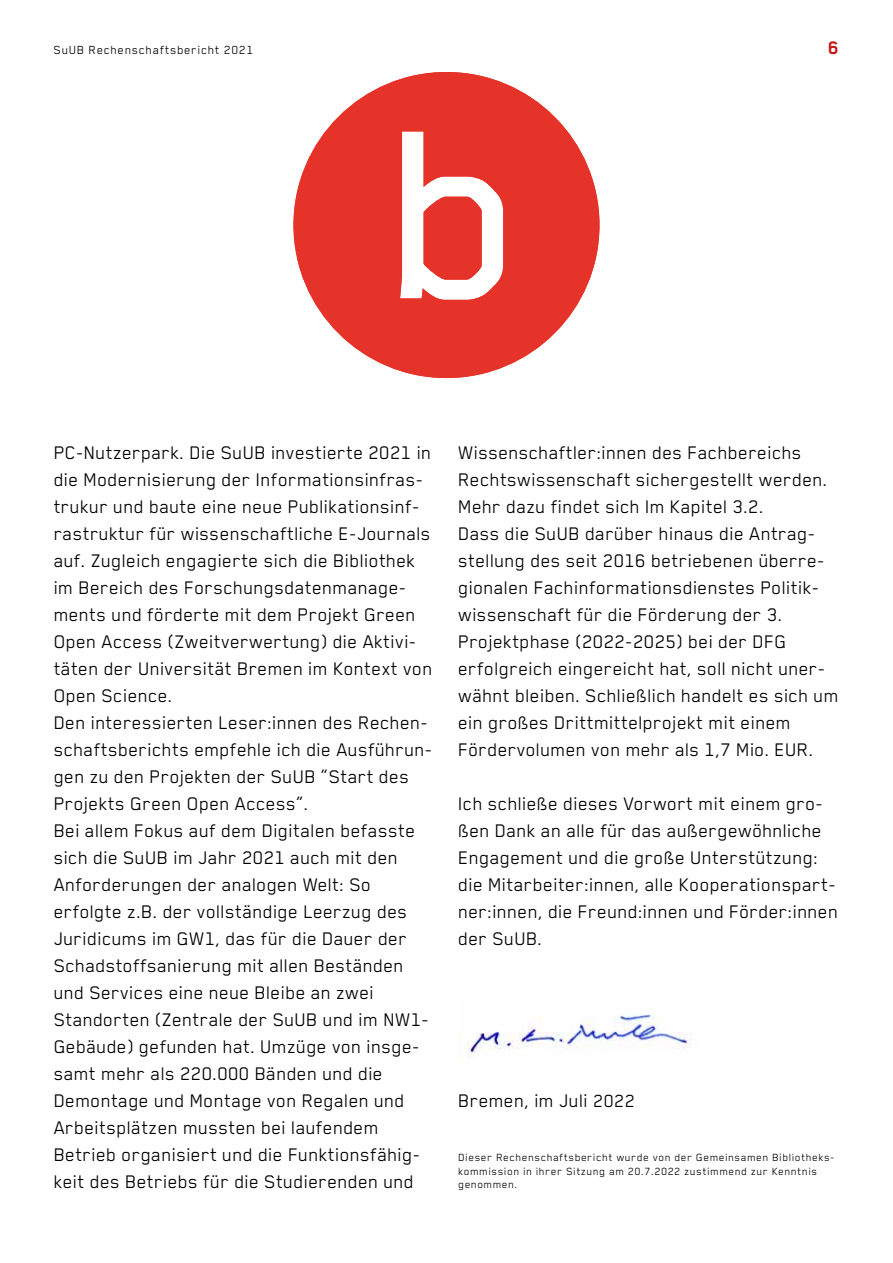
<style>
.page{position:relative;width:893px;height:1263px;background:#fff}
.page>*{position:absolute;margin:0;border:0;box-sizing:border-box;transform-origin:0 0}
.t1{font:21px/27px "Blender Pro";letter-spacing:.01em;color:#000}
.t2{font:700 21px "Blender Pro";color:#c81414}
.t3{font:13.5px "Blender Pro";letter-spacing:.05em;color:#000}
.t4{font:12px/13.5px "Blender Pro";letter-spacing:.05em;color:#000}
.s1{font-size:20.25px}
</style>
<div class="page">
<svg style="left:293px;top:72px;width:306px;height:306px;fill:#e63329"></svg>
<img style="left:458px;top:1014px;width:239px;height:46px">
<p class="t3" style="left:54px;top:43px;width:201px">SuUB Rechenschaftsbericht 2021</p>
<p class="t2" style="left:828px;top:37px;width:12px">6</p>
<p class="t1" style="left:54px;top:438px;width:380px">PC-Nutzerpark. Die SuUB investierte 2021 in die Modernisierung der Informationsinfras&shy;trukur und baute eine neue Publikationsinf&shy;rastruktur für wissenschaftliche E-Journals auf. Zugleich engagierte sich die Bibliothek im Bereich des Forschungsdatenmanage&shy;ments und förderte mit dem Projekt Green Open Access (Zweitverwertung) die Aktivi&shy;täten der Universität Bremen im Kontext von Open Science.<br>Den interessierten Leser:innen des Rechen&shy;schaftsberichts empfehle ich die Ausführun&shy;gen zu den Projekten der SuUB “Start des Projekts Green Open Access”.<br>Bei allem Fokus auf dem Digitalen befasste sich die SuUB im Jahr 2021 auch mit den Anforderungen der analogen Welt: So erfolgte z.B. der vollständige Leerzug des Juridicums im GW1, das für die Dauer der Schadstoffsanierung mit allen Beständen und Services eine neue Bleibe an zwei Standorten (Zentrale der SuUB und im NW1- Gebäude) gefunden hat. Umzüge von insge&shy;samt mehr als 220.000 Bänden und die Demontage und Montage von Regalen und Arbeitsplätzen mussten bei laufendem Betrieb organisiert und die Funktionsfähig&shy;keit des Betriebs für die Studierenden und</p>
<p class="t1" style="left:458px;top:439px;width:382px">Wissenschaftler:innen des Fachbereichs Rechtswissenschaft sichergestellt werden.<br>Mehr dazu findet sich Im Kapitel 3.2.<br>Dass die SuUB darüber hinaus die Antrag&shy;stellung des seit 2016 betriebenen überre&shy;gionalen Fachinformationsdienstes Politik&shy;wissenschaft für die Förderung der 3.<br>Projektphase (2022-2025) bei der DFG erfolgreich eingereicht hat, soll nicht uner&shy;wähnt bleiben. Schließlich handelt es sich um ein großes Drittmittelprojekt mit einem Fördervolumen von mehr als 1,7 Mio. EUR.</p>
<p class="t1" style="left:458px;top:790px;width:381px">Ich schließe dieses Vorwort mit einem gro&shy;ßen Dank an alle für das außergewöhnliche Engagement und die große Unterstützung: die Mitarbeiter:innen, alle Kooperationspart&shy;ner:innen, die Freund:innen und Förder:innen der SuUB.</p>
<p class="t1" style="left:458px;top:1086px;width:178px">Bremen, im Juli <span class="s1">2022</span></p>
<p class="t4" style="left:458px;top:1150px;width:378px">Dieser Rechenschaftsbericht wurde von der Gemeinsamen Bibliotheks&shy;kommission in ihrer Sitzung am 20.7.2022 zustimmend zur Kenntnis genommen.</p>
</div>
